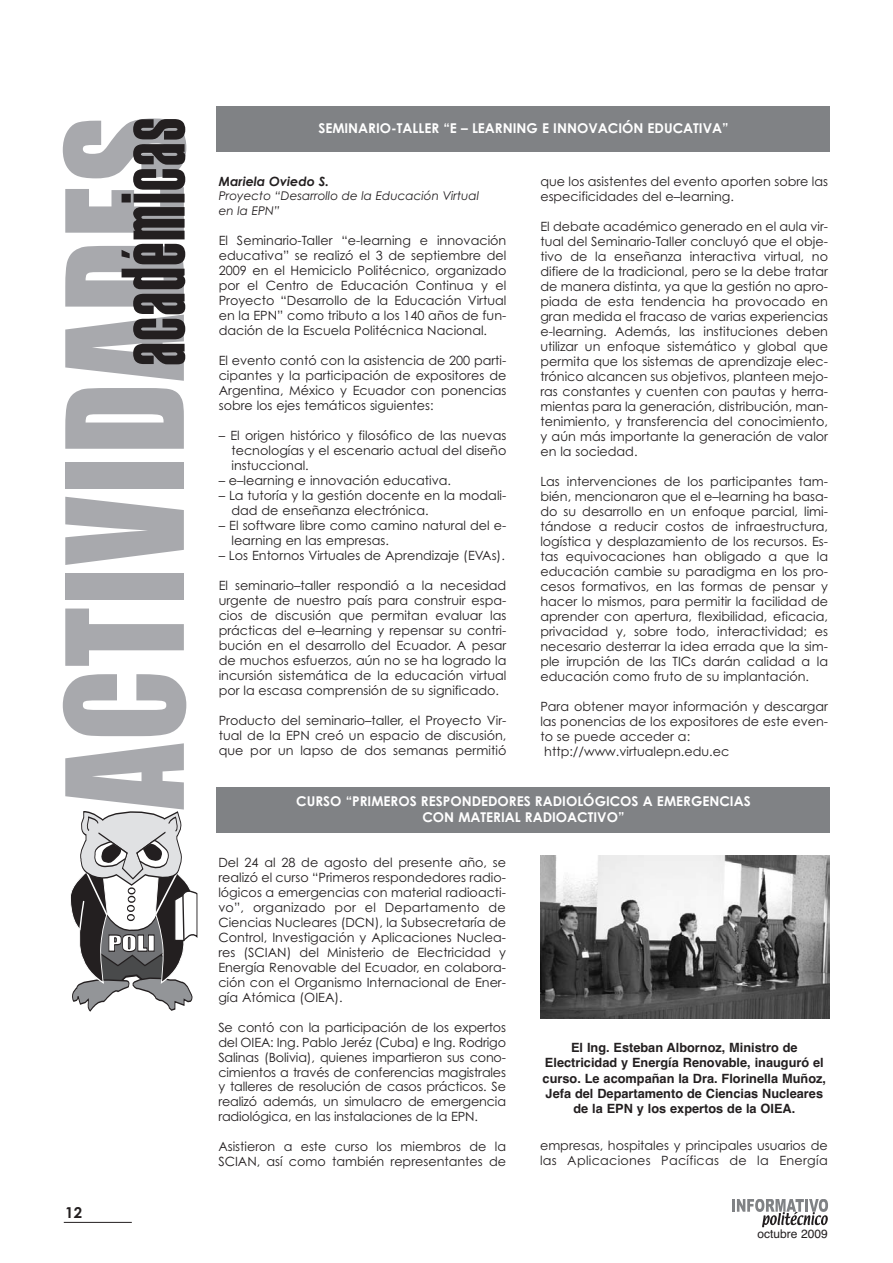
<style>
.page{position:relative;width:893px;height:1263px;background:#fff}
.page>*{position:absolute;margin:0;border:0;box-sizing:border-box;transform-origin:0 0}
.t1{font:150px "Impact";letter-spacing:.025em;color:#a8a9ad;scale:.85 1}
.t2{font:90px "Haettenschweiler";letter-spacing:.04em;color:#231f20;scale:.7 1}
.t3{font:700 15px "Century Gothic";color:#231f20}
.t4{font:700 13.5px/16.2px "Century Gothic";color:#fff;text-align:center}
.t5{font:12.75px/15px "Century Gothic";color:#231f20;text-align:justify}
.t6{font:700 12.75px/15.3px "Helvetica";color:#231f20;text-align:center}
.t7{font:italic 700 12.75px "Century Gothic";color:#231f20}
.t8{font:italic 12px/15px "Century Gothic";color:#231f20}
.t9{font:12px "Helvetica";color:#231f20}
</style>
<div class="page">
<div style="left:217px;top:106px;width:613px;height:46px;background:#808285"></div>
<div style="left:217px;top:787px;width:613px;height:46px;background:#808285"></div>
<svg style="left:70px;top:811px;width:128px;height:201px"></svg>
<svg style="left:732px;top:1199px;width:96px;height:28px"></svg>
<hr style="left:64px;top:1222px;width:68px;height:1px;background:#231f20">
<img style="left:540px;top:855px;width:289px;height:163px">
<h1 class="t1" style="left:44px;top:809px;width:817px;rotate:-90deg">ACTIVIDADES</h1>
<h2 class="t2" style="left:102px;top:366px;width:355px;rotate:-90deg">académicas</h2>
<p class="t3" style="left:65px;top:1204px;width:18px">12</p>
<p class="t4" style="left:318px;top:120px;width:412px">SEMINARIO-TALLER “E – LEARNING E INNOVACIÓN EDUCATIVA”</p>
<p class="t7" style="left:219px;top:174px;width:112px">Mariela Oviedo S.</p>
<p class="t8" style="left:219px;top:188px;width:262px">Proyecto “Desarrollo de la Educación Virtual en la EPN”</p>
<p class="t5" style="left:219px;top:233px;width:289px">El Seminario-Taller “e-learning e innovación educativa” se realizó el 3 de septiembre del 2009 en el Hemiciclo Politécnico, organizado por el Centro de Educación Continua y el Proyecto “Desarrollo de la Educación Virtual en la EPN” como tributo a los 140 años de fun&shy;dación de la Escuela Politécnica Nacional.</p>
<p class="t5" style="left:219px;top:353px;width:289px">El evento contó con la asistencia de 200 parti&shy;cipantes y la participación de expositores de Argentina, México y Ecuador con ponencias sobre los ejes temáticos siguientes:</p>
<p class="t5" style="left:231px;top:428px;width:276px;text-indent:-13px">– El origen histórico y filosófico de las nuevas tecnologías y el escenario actual del diseño instuccional.</p>
<p class="t5" style="left:219px;top:473px;width:234px">– e–learning e innovación educativa.</p>
<p class="t5" style="left:231px;top:488px;width:276px;text-indent:-13px">– La tutoría y la gestión docente en la modali&shy;dad de enseñanza electrónica.</p>
<p class="t5" style="left:231px;top:518px;width:276px;text-indent:-13px">– El software libre como camino natural del e&shy;learning en las empresas.</p>
<p class="t5" style="left:219px;top:548px;width:288px">– Los Entornos Virtuales de Aprendizaje (EVAs).</p>
<p class="t5" style="left:219px;top:578px;width:289px">El seminario–taller respondió a la necesidad urgente de nuestro país para construir espa&shy;cios de discusión que permitan evaluar las prácticas del e–learning y repensar su contri&shy;bución en el desarrollo del Ecuador. A pesar de muchos esfuerzos, aún no se ha logrado la incursión sistemática de la educación virtual por la escasa comprensión de su significado.</p>
<p class="t5" style="left:219px;top:713px;width:289px">Producto del seminario–taller, el Proyecto Vir&shy;tual de la EPN creó un espacio de discusión, que por un lapso de dos semanas permitió</p>
<p class="t5" style="left:540px;top:174px;width:289px">que los asistentes del evento aporten sobre las especificidades del e–learning.</p>
<p class="t5" style="left:540px;top:219px;width:289px">El debate académico generado en el aula vir&shy;tual del Seminario-Taller concluyó que el obje&shy;tivo de la enseñanza interactiva virtual, no difiere de la tradicional, pero se la debe tratar de manera distinta, ya que la gestión no apro&shy;piada de esta tendencia ha provocado en gran medida el fracaso de varias experiencias e-learning. Además, las instituciones deben utilizar un enfoque sistemático y global que permita que los sistemas de aprendizaje elec&shy;trónico alcancen sus objetivos, planteen mejo&shy;ras constantes y cuenten con pautas y herra&shy;mientas para la generación, distribución, man&shy;tenimiento, y transferencia del conocimiento, y aún más importante la generación de valor en la sociedad.</p>
<p class="t5" style="left:540px;top:474px;width:289px">Las intervenciones de los participantes tam&shy;bién, mencionaron que el e–learning ha basa&shy;do su desarrollo en un enfoque parcial, limi&shy;tándose a reducir costos de infraestructura, logística y desplazamiento de los recursos. Es&shy;tas equivocaciones han obligado a que la educación cambie su paradigma en los pro&shy;cesos formativos, en las formas de pensar y hacer lo mismos, para permitir la facilidad de aprender con apertura, flexibilidad, eficacia, privacidad y, sobre todo, interactividad; es necesario desterrar la idea errada que la sim&shy;ple irrupción de las TICs darán calidad a la educación como fruto de su implantación.</p>
<p class="t5" style="left:540px;top:699px;width:289px">Para obtener mayor información y descargar</p>
<p class="t5" style="left:540px;top:714px;width:289px">las ponencias de los expositores de este even-</p>
<p class="t5" style="left:540px;top:729px;width:151px">to se puede acceder a:</p>
<p class="t5" style="left:544px;top:744px;width:187px">http://www.virtualepn.edu.ec</p>
<p class="t4" style="left:296px;top:793px;width:456px">CURSO “PRIMEROS RESPONDEDORES RADIOLÓGICOS A EMERGENCIAS<br>CON MATERIAL RADIOACTIVO”</p>
<p class="t5" style="left:218px;top:855px;width:289px">Del 24 al 28 de agosto del presente año, se realizó el curso “Primeros respondedores radio&shy;lógicos a emergencias con material radioacti&shy;vo”, organizado por el Departamento de Ciencias Nucleares (DCN), la Subsecretaría de Control, Investigación y Aplicaciones Nuclea&shy;res (SCIAN) del Ministerio de Electricidad y Energía Renovable del Ecuador, en colabora&shy;ción con el Organismo Internacional de Ener&shy;gía Atómica (OIEA).</p>
<p class="t5" style="left:218px;top:1019px;width:289px">Se contó con la participación de los expertos del OIEA: Ing. Pablo Jeréz (Cuba) e Ing. Rodrigo Salinas (Bolivia), quienes impartieron sus cono&shy;cimientos a través de conferencias magistrales y talleres de resolución de casos prácticos. Se realizó además, un simulacro de emergencia radiológica, en las instalaciones de la EPN.</p>
<p class="t5" style="left:218px;top:1139px;width:289px">Asistieron a este curso los miembros de la<br>SCIAN, así como también representantes de</p>
<p class="t5" style="left:540px;top:1137px;width:289px">empresas, hospitales y principales usuarios de las Aplicaciones Pacíficas de la Energía</p>
<p class="t6" style="left:543px;top:1040px;width:285px">El Ing. Esteban Albornoz, Ministro de Electricidad y Energía Renovable, inauguró el curso. Le acompañan la Dra. Florinella Muñoz, Jefa del Departamento de Ciencias Nucleares de la EPN y los expertos de la OIEA.</p>
<p class="t9" style="left:757px;top:1226px;width:72px">octubre 2009</p>
</div>
